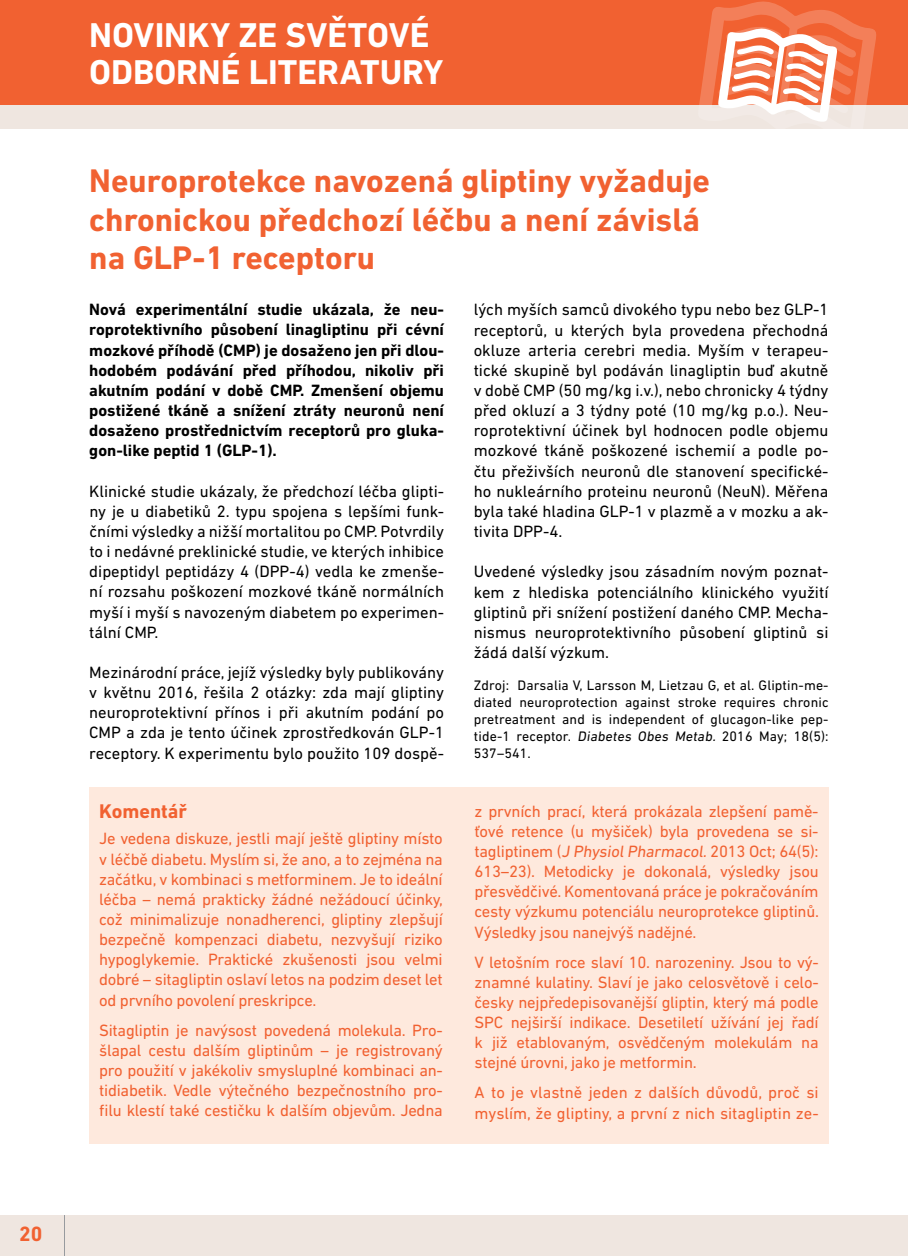
<style>
.page{position:relative;width:908px;height:1256px;background:#fff}
.page>*{position:absolute;margin:0;border:0;box-sizing:border-box;transform-origin:0 0}
.t1{font:700 35px/36.8px "DIN Next LT Pro";color:#fff}
.t2{font:700 33.25px/38.5px "DIN Next LT Pro";color:#f16131}
.t3{font:700 21px "DIN Next LT Pro";color:#f16131}
.t4{font:700 20.12px "DIN Next LT Pro";color:#f16131}
.t5{font:16.62px/20.1px "DIN Next LT Pro";letter-spacing:-.015em;color:#f16131;text-align:justify}
.t6{font:16.62px/20.1px "DIN Next LT Pro";color:#000;text-align:justify}
.t7{font:700 16.62px/20.1px "DIN Next LT Pro";color:#000;text-align:justify}
.t8{font:14px/16.8px "DIN Next LT Pro";letter-spacing:.01em;color:#000;text-align:justify}
</style>
<div class="page">
<div style="left:0;top:0;width:908px;height:129px;background:#efe6e0"></div>
<div style="left:0;top:0;width:908px;height:104px;background:#f16131"></div>
<div style="left:0;top:1214px;width:908px;height:41px;background:#efe6e0"></div>
<hr style="left:64px;top:1214px;width:1px;height:41px;background:#979a9e">
<svg style="left:697px;top:1px;width:181px;height:121px"></svg>
<div style="left:89px;top:787px;width:739px;height:356px;background:#fee9dd"></div>
<p class="t3" style="left:19px;top:1221px;width:25px">20</p>
<h1 class="t1" style="left:89px;top:16px;width:355px">NOVINKY ZE SVĚTOVÉ<br>ODBORNÉ LITERaTURY</h1>
<h2 class="t2" style="left:89px;top:161px;width:622px">Neuroprotekce navozená gliptiny vyžaduje chronickou předchozí léčbu a není závislá na GLP-1 receptoru</h2>
<p class="t7" style="left:89px;top:299px;width:356px">Nová experimentální studie ukázala, že neu&shy;roprotektivního působení linagliptinu při cévní mozkové příhodě (CMP) je dosaženo jen při dlou&shy;hodobém podávání před příhodou, nikoliv při akutním podání v době CMP. Zmenšení objemu postižené tkáně a snížení ztráty neuronů není dosaženo prostřednictvím receptorů pro gluka&shy;gon-like peptid 1 (GLP-1).</p>
<p class="t6" style="left:89px;top:480px;width:356px">Klinické studie ukázaly, že předchozí léčba glipti&shy;ny je u diabetiků 2. typu spojena s lepšími funk&shy;čními výsledky a nižší mortalitou po CMP. Potvrdily to i nedávné preklinické studie, ve kterých inhibice dipeptidyl peptidázy 4 (DPP-4) vedla ke zmenše&shy;ní rozsahu poškození mozkové tkáně normálních myší i myší s navozeným diabetem po experimen&shy;tální CMP.</p>
<p class="t6" style="left:89px;top:662px;width:356px">Mezinárodní práce, jejíž výsledky byly publikovány v květnu 2016, řešila 2 otázky: zda mají gliptiny neuroprotektivní přínos i při akutním podání po CMP a zda je tento účinek zprostředkován GLP-1 receptory. K experimentu bylo použito 109 dospě-</p>
<p class="t4" style="left:99px;top:798px;width:89px">Komentář</p>
<p class="t5" style="left:99px;top:828px;width:345px">Je vedena diskuze, jestli mají ještě gliptiny místo v léčbě diabetu. Myslím si, že ano, a to zejména na začátku, v kombinaci s metforminem. Je to ideální léčba – nemá prakticky žádné nežádoucí účinky, což minimalizuje nonadherenci, gliptiny zlepšují bezpečně kompenzaci diabetu, nezvyšují riziko hypoglykemie. Praktické zkušenosti jsou velmi dobré – sitagliptin oslaví letos na podzim deset let od prvního povolení preskripce.</p>
<p class="t5" style="left:99px;top:1019px;width:345px">Sitagliptin je navýsost povedená molekula. Pro&shy;šlapal cestu dalším gliptinům – je registrovaný pro použití v jakékoliv smysluplné kombinaci an&shy;tidiabetik. Vedle výtečného bezpečnostního pro&shy;filu klestí také cestičku k dalším objevům. Jedna</p>
<p class="t6" style="left:474px;top:299px;width:356px">lých myších samců divokého typu nebo bez GLP-1 receptorů, u kterých byla provedena přechodná okluze arteria cerebri media. Myším v terapeu&shy;tické skupině byl podáván linagliptin buď akutně v době CMP (50 mg/kg i.v.), nebo chronicky 4 týdny před okluzí a 3 týdny poté (10 mg/kg p.o.). Neu&shy;roprotektivní účinek byl hodnocen podle objemu mozkové tkáně poškozené ischemií a podle po&shy;čtu přeživších neuronů dle stanovení specifické&shy;ho nukleárního proteinu neuronů (NeuN). Měřena byla také hladina GLP-1 v plazmě a v mozku a ak&shy;tivita DPP-4.</p>
<p class="t6" style="left:474px;top:561px;width:356px">Uvedené výsledky jsou zásadním novým poznat&shy;kem z hlediska potenciálního klinického využití gliptinů při snížení postižení daného CMP. Mecha&shy;nismus neuroprotektivního působení gliptinů si žádá další výzkum.</p>
<p class="t8" style="left:474px;top:676px;width:356px">Zdroj: Darsalia V, Larsson M, Lietzau G, et al. Gliptin-me&shy;diated neuroprotection against stroke requires chronic pretreatment and is independent of glucagon-like pep&shy;tide-1 receptor. Diabetes Obes Metab. 2016 May; 18(5):<br>537–541.</p>
<p class="t5" style="left:474px;top:800px;width:346px">z prvních prací, která prokázala zlepšení pamě&shy;ťové retence (u myšiček) byla provedena se si&shy;tagliptinem (JPhysiolPharmacol.2013 Oct; 64(5):<br>613–23). Metodicky je dokonalá, výsledky jsou přesvědčivé. Komentovaná práce je pokračováním cesty výzkumu potenciálu neuroprotekce gliptinů.<br>Výsledky jsou nanejvýš nadějné.</p>
<p class="t5" style="left:474px;top:951px;width:346px">V letošním roce slaví 10. narozeniny. Jsou to vý&shy;znamné kulatiny. Slaví je jako celosvětově i celo&shy;česky nejpředepisovanější gliptin, který má podle SPC nejširší indikace. Desetiletí užívání jej řadí k již etablovaným, osvědčeným molekulám na stejné úrovni, jako je metformin.</p>
<p class="t5" style="left:475px;top:1082px;width:346px">A to je vlastně jeden z dalších důvodů, proč si myslím, že gliptiny, a první z nich sitagliptin ze-</p>
</div>
